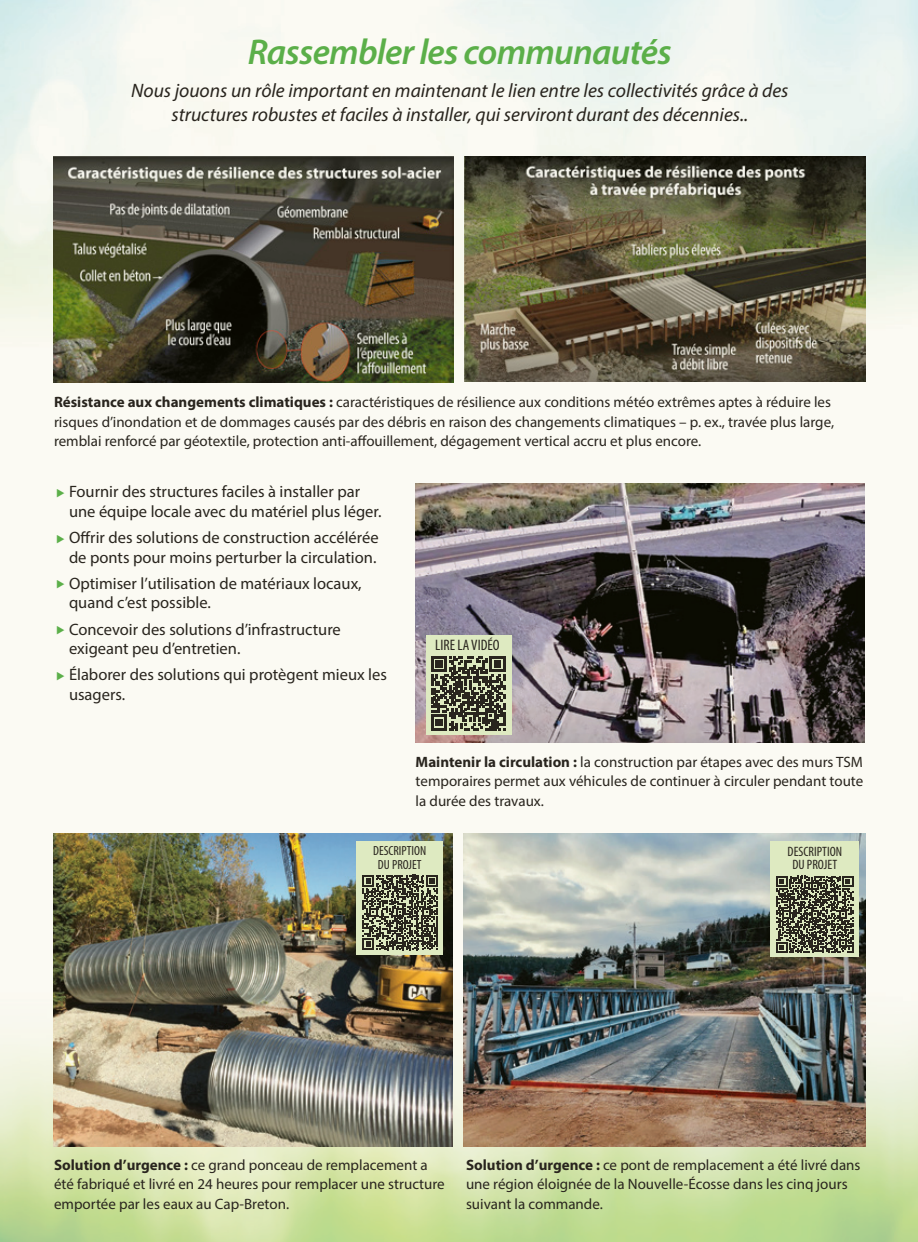
<style>
.page{position:relative;width:918px;height:1242px;background:#fff}
.page>*{position:absolute;margin:0;border:0;box-sizing:border-box;transform-origin:0 0}
.t1{font:italic 600 36px "Myriad Pro";letter-spacing:-.02em;color:#58b04d}
.t2{font:italic 19.5px/24px "Myriad Pro";color:#231f20;text-align:center}
.t3{font:16.5px/19.5px "Myriad Pro";color:#231f20}
.Smaller_text{font:condensed 15.15px "Myriad Pro";color:#231f20}
.text{font:15px/19.5px "Myriad Pro";color:#231f20}
.Smaller_text-2{font:15px/19.5px "Myriad Pro";color:#231f20}
.Smaller_text-3{font:condensed 13.65px/13.6px "Myriad Pro";color:#231f20;text-align:center}
.Smaller_text-4{font:condensed 13.2px/13.2px "Myriad Pro";color:#231f20;text-align:center}
.s1{font-weight:700}
</style>
<div class="page">
<img style="left:0;top:0;width:918px;height:1242px">
<svg style="left:57px;top:489px;width:7px;height:8px"></svg>
<svg style="left:57px;top:534px;width:7px;height:9px"></svg>
<svg style="left:57px;top:580px;width:7px;height:9px"></svg>
<svg style="left:57px;top:626px;width:7px;height:8px"></svg>
<svg style="left:57px;top:672px;width:7px;height:8px"></svg>
<p class="t1" style="left:248px;top:29px;width:425px">Rassembler les communautés</p>
<p class="t2" style="left:131px;top:78px;width:659px">Nous jouons un rôle important en maintenant le lien entre les collectivités grâce à des structures robustes et faciles à installer, qui serviront durant des décennies..</p>
<p class="text" style="left:54px;top:392px;width:782px"><span class="s1">Résistance aux changements climatiques :</span> caractéristiques de résilience aux conditions météo extrêmes aptes à réduire les risques d’inondation et de dommages causés par des débris en raison des changements climatiques – p. ex., travée plus large, remblai renforcé par géotextile, protection anti-affouillement, dégagement vertical accru et plus encore.</p>
<p class="t3" style="left:69px;top:482px;width:314px">Fournir des structures faciles à installer par une équipe locale avec du matériel plus léger.</p>
<p class="t3" style="left:69px;top:528px;width:311px">Offrir des solutions de construction accélérée de ponts pour moins perturber la circulation.</p>
<p class="t3" style="left:69px;top:573px;width:294px">Optimiser l’utilisation de matériaux locaux, quand c’est possible.</p>
<p class="t3" style="left:69px;top:619px;width:273px">Concevoir des solutions d’infrastructure exigeant peu d’entretien.</p>
<p class="t3" style="left:69px;top:665px;width:319px">Élaborer des solutions qui protègent mieux les usagers.</p>
<p class="Smaller_text" style="left:435px;top:636px;width:66px">LIRE LA VIDÉO</p>
<p class="text" style="left:416px;top:752px;width:449px;text-align:justify"><span class="s1">Maintenir la circulation :</span> la construction par étapes avec des murs TSM temporaires permet aux véhicules de continuer à circuler pendant toute la durée des travaux.</p>
<p class="Smaller_text-4" style="left:373px;top:844px;width:55px">DESCRIPTION<br>DU PROJET</p>
<p class="Smaller_text-3" style="left:788px;top:844px;width:56px">DESCRIPTION<br>DU PROJET</p>
<p class="Smaller_text-2" style="left:54px;top:1155px;width:392px"><span class="s1">Solution d’urgence :</span> ce grand ponceau de remplacement a été fabriqué et livré en 24 heures pour remplacer une structure emportée par les eaux au Cap-Breton.</p>
<p class="Smaller_text-2" style="left:466px;top:1155px;width:396px"><span class="s1">Solution d’urgence :</span> ce pont de remplacement a été livré dans une région éloignée de la Nouvelle-Écosse dans les cinq jours suivant la commande.</p>
</div>
